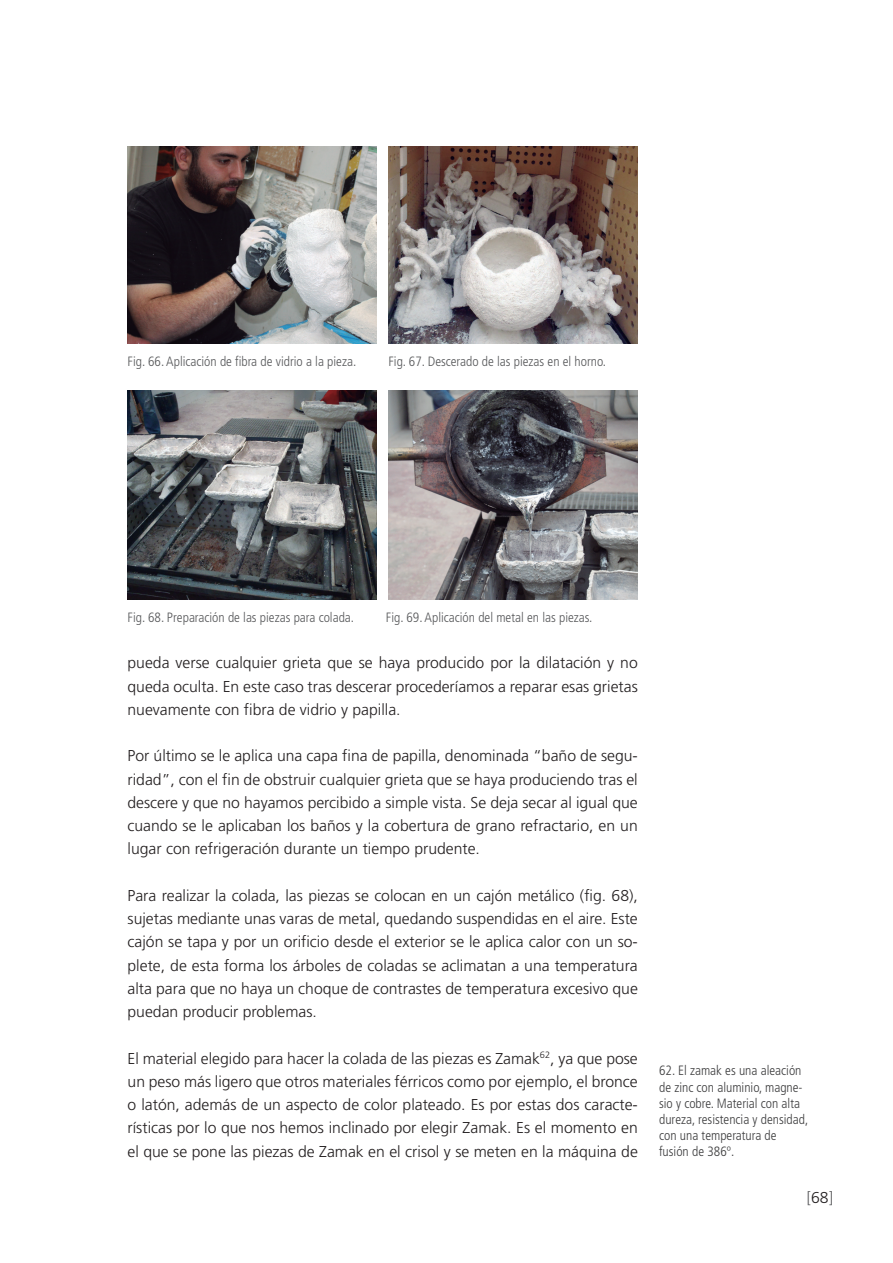
<style>
.page{position:relative;width:893px;height:1263px;background:#fff}
.page>*{position:absolute;margin:0;border:0;box-sizing:border-box;transform-origin:0 0}
.t1{font:300 15.75px/23.2px "Frutiger";color:#231f20;text-align:justify}
.t2{font:300 15.75px "Frutiger";color:#57585a}
.t3{font:300 condensed 13.5px "Frutiger";color:#57585a}
.t4{font:300 condensed 13.5px/16.2px "Frutiger";color:#3e3e3f}
.s1{color:#231f20}
</style>
<div class="page">
<img style="left:128px;top:390px;width:249px;height:210px">
<img style="left:128px;top:146px;width:249px;height:198px">
<img style="left:388px;top:390px;width:250px;height:210px">
<img style="left:388px;top:146px;width:250px;height:198px">
<p class="t3" style="left:128px;top:354px;width:230px">Fig. 66. Aplicación de fibra de vidrio a la pieza.</p>
<p class="t3" style="left:388px;top:354px;width:219px">Fig. 67. Descerado de las piezas en el horno.</p>
<p class="t3" style="left:128px;top:609px;width:228px">Fig. 68. Preparación de las piezas para colada.</p>
<p class="t3" style="left:386px;top:609px;width:208px">Fig. 69. Aplicación del metal en las piezas.</p>
<p class="t1" style="left:128px;top:651px;width:512px">pueda verse cualquier grieta que se haya producido por la dilatación y no queda oculta. En este caso tras descerar procederíamos a reparar esas grietas nuevamente con fibra de vidrio y papilla.</p>
<p class="t1" style="left:128px;top:744px;width:512px">Por último se le aplica una capa fina de papilla, denominada “baño de segu&shy;ridad”, con el fin de obstruir cualquier grieta que se haya produciendo tras el descere y que no hayamos percibido a simple vista. Se deja secar al igual que cuando se le aplicaban los baños y la cobertura de grano refractario, en un lugar con refrigeración durante un tiempo prudente.</p>
<p class="t1" style="left:128px;top:884px;width:512px">Para realizar la colada, las piezas se colocan en un cajón metálico (fig. 68), sujetas mediante unas varas de metal, quedando suspendidas en el aire. Este cajón se tapa y por un orificio desde el exterior se le aplica calor con un so&shy;plete, de esta forma los árboles de coladas se aclimatan a una temperatura alta para que no haya un choque de contrastes de temperatura excesivo que puedan producir problemas.</p>
<p class="t1" style="left:128px;top:1047px;width:512px">El material elegido para hacer la colada de las piezas es Zamak<sup>62</sup>, ya que pose un peso más ligero que otros materiales férricos como por ejemplo, el bronce o latón, además de un aspecto de color plateado. Es por estas dos caracte&shy;rísticas por lo que nos hemos inclinado por elegir Zamak. Es el momento en el que se pone las piezas de Zamak en el crisol y se meten en la máquina de</p>
<p class="t4" style="left:659px;top:1063px;width:151px">62. El zamak es una aleación de zinc con aluminio, magne&shy;sio y cobre. Material con alta dureza, resistencia y densidad, con una temperatura de fusión de 386º.</p>
<p class="t2" style="left:807px;top:1189px;width:28px">[<span class="s1">68</span>]</p>
</div>
